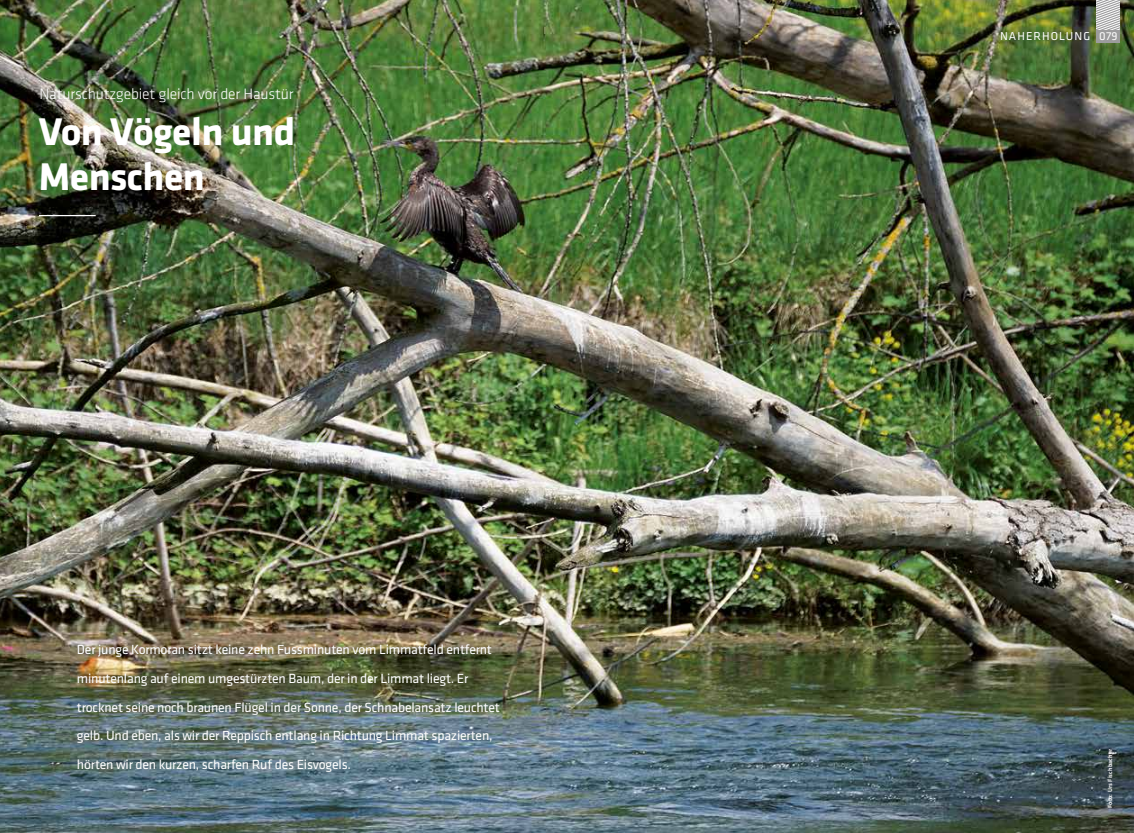
<style>
.page{position:relative;width:1134px;height:833px;background:#fff}
.page>*{position:absolute;margin:0;border:0;box-sizing:border-box;transform-origin:0 0}
.t1{font:700 40px/45px "Klavika Basic";letter-spacing:-.015em;color:#fff}
.t2{font:15.62px "Klavika Basic Light 9";letter-spacing:-.01em;color:#fff}
.t3{font:13.75px/28.8px "Klavika Basic";letter-spacing:-.015em;color:#fff}
.t4{font:11.88px "Klavika Basic";letter-spacing:.09em;color:#fff}
.t5{font:500 6.25px "Klavika Basic";letter-spacing:.02em;color:#fff}
</style>
<div class="page">
<img style="left:0;top:0;width:1134px;height:833px">
<hr style="left:39px;top:215px;width:57px;height:1px;background:#fff">
<svg style="left:1097px;top:0;width:23px;height:30px"></svg>
<div style="left:1097px;top:30px;width:23px;height:13px;background:#9c9c9d"></div>
<p class="t2" style="left:40px;top:84px;width:256px">Naturschutzgebiet gleich vor der Haustür</p>
<h1 class="t1" style="left:39px;top:107px;width:258px">Von Vögeln und<br>Menschen</h1>
<p class="t3" style="left:77px;top:634px;width:424px">Der junge kormoran sitzt keine zehn fussminuten vom Limmatfeld entfernt minutenlang auf einem umgestürzten Baum, der in der Limmat liegt. er trocknet seine noch braunen flügel in der Sonne, der Schnabelansatz leuchtet gelb. und eben, als wir der reppisch entlang in richtung Limmat spazierten, hörten wir den kurzen, scharfen ruf des eisvogels.</p>
<p class="t4" style="left:1000px;top:28px;width:68px">Naherholun</p>
<p class="t4" style="left:1083px;top:28px;width:36px">G 079</p>
<p class="t5" style="left:1106px;top:808px;width:60px;rotate:-90deg">Foto: Urs Fischbacher</p>
</div>
